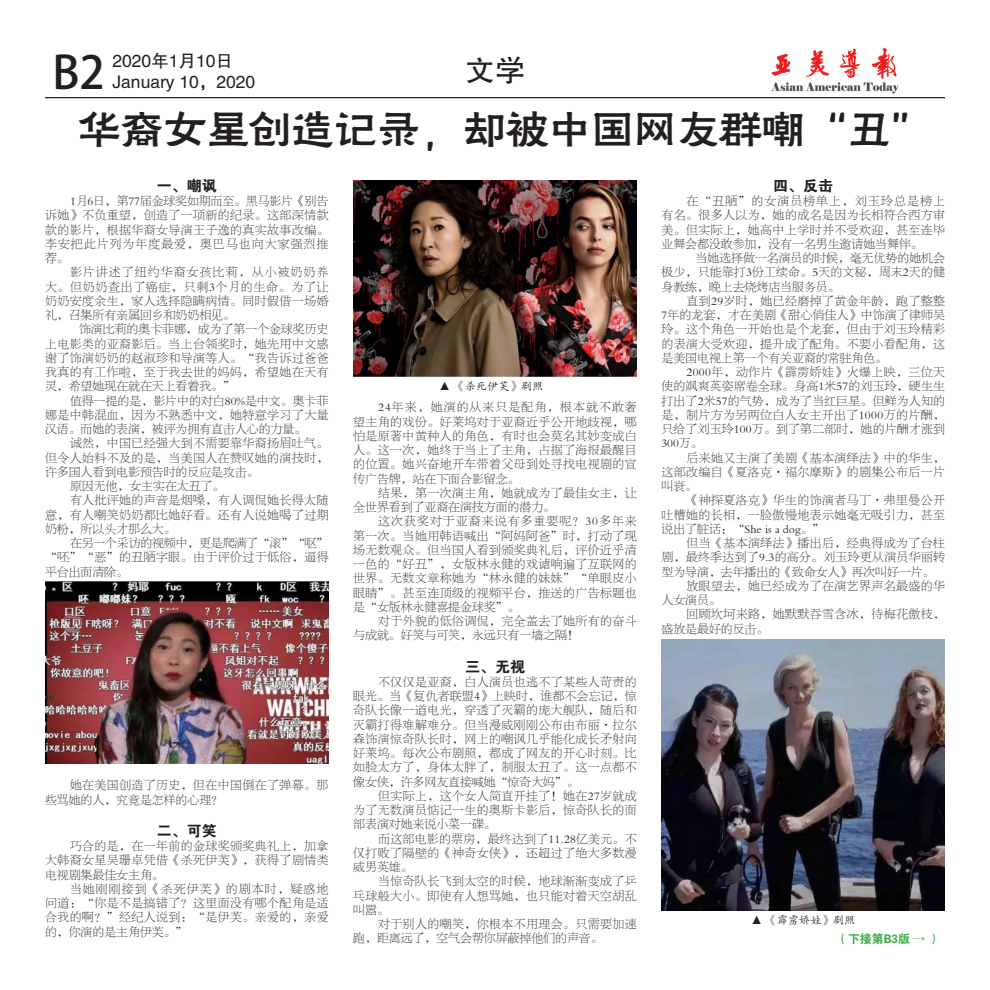
<style>
.page{position:relative;width:990px;height:990px;background:#fff}
.page>*{position:absolute;margin:0;border:0;box-sizing:border-box;transform-origin:0 0}
.t1{font:45px "FZHLJW GB1 0";letter-spacing:-.05em;color:#231f20}
.t2{font:45px "Adobe Heiti Std";color:#231f20}
.t3{font:30px "FZHTJW GB1 0";color:#231f20}
.t4{font:17.5px "FZHTFW GB1 0";color:#231f20}
.t5{font:15px "FZDHTJW GB1 0";color:#231f20}
.t6{font:11.88px/14.2px "FZBSJW GB1 0";letter-spacing:.04em;color:#231f20;text-align:justify}
.t7{font:11.88px/14.2px "FZBSJW GB1 0";color:#231f20}
.t8{font:11.88px "FZBSJW GB1 0";letter-spacing:-.01em;color:#231f20}
.t9{font:11.88px "FZDHTJW GB1 0";color:#40ae49}
.t10{font:11.25px "FZKTJW GB1 0";color:#231f20}
</style>
<div class="page">
<hr style="left:45px;top:97px;width:900px;height:1px;background:#231f20">
<img style="left:771px;top:48px;width:128px;height:46px">
<img style="left:45px;top:581px;width:283px;height:182px">
<img style="left:353px;top:180px;width:284px;height:198px">
<img style="left:662px;top:639px;width:283px;height:271px">
<p class="t4" style="left:112px;top:51px;width:122px">2020年1月10日</p>
<p class="t4" style="left:112px;top:72px;width:144px">January 10，2020</p>
<p class="t1" style="left:77px;top:105px;width:859px">华裔女星创造记录，却被中国网友群嘲“丑”</p>
<p class="t2" style="left:53px;top:46px;width:54px">B2</p>
<p class="t3" style="left:465px;top:54px;width:61px">文学</p>
<p class="t5" style="left:157px;top:177px;width:61px">一、嘲讽</p>
<p class="t6" style="left:45px;top:194px;width:285px;text-indent:25px">1月6日，第77届金球奖如期而至。黑马影片《别告诉她》不负重望，创造了一项新的纪录。这部深情款款的影片，根据华裔女导演王子逸的真实故事改编。李安把此片列为年度最爱，奥巴马也向大家强烈推荐。</p>
<p class="t6" style="left:45px;top:265px;width:285px;text-indent:25px">影片讲述了纽约华裔女孩比莉，从小被奶奶养大。但奶奶查出了癌症，只剩3个月的生命。为了让奶奶安度余生，家人选择隐瞒病情。同时假借一场婚礼，召集所有亲属回乡和奶奶相见。</p>
<p class="t6" style="left:45px;top:322px;width:285px;text-indent:34px">饰演比莉的奥卡菲娜，成为了第一个金球奖历史上电影类的亚裔影后。当上台领奖时，她先用中文感谢了饰演奶奶的赵淑珍和导演等人。“我告诉过爸爸我真的有工作啦，至于我去世的妈妈，希望她在天有灵，希望她现在就在天上看着我。”</p>
<p class="t6" style="left:45px;top:394px;width:285px;text-indent:25px">值得一提的是，影片中的对白80%是中文。奥卡菲娜是中韩混血，因为不熟悉中文，她特意学习了大量汉语。而她的表演，被评为拥有直击人心的力量。</p>
<p class="t6" style="left:45px;top:436px;width:285px;text-indent:25px">诚然，中国已经强大到不需要靠华裔扬眉吐气。但令人始料不及的是，当美国人在赞叹她的演技时，许多国人看到电影预告时的反应是攻击。</p>
<p class="t7" style="left:70px;top:479px;width:156px">原因无他，女主实在太丑了。</p>
<p class="t6" style="left:45px;top:493px;width:285px;text-indent:25px">有人批评她的声音是烟嗓，有人调侃她长得太随意，有人嘲笑奶奶都比她好看。还有人说她喝了过期奶粉，所以头才那么大。</p>
<p class="t8" style="left:70px;top:537px;width:260px">在另一个采访的视频中，更是爬满了“滚”“呕”</p>
<p class="t6" style="left:45px;top:550px;width:285px">“呸”“恶”的丑陋字眼。由于评价过于低俗，逼得平台出面清除。</p>
<p class="t6" style="left:45px;top:778px;width:285px;text-indent:25px">她在美国创造了历史，但在中国倒在了弹幕。那些骂她的人，究竟是怎样的心理？</p>
<p class="t5" style="left:157px;top:822px;width:61px">二、可笑</p>
<p class="t6" style="left:45px;top:839px;width:285px;text-indent:25px">巧合的是，在一年前的金球奖颁奖典礼上，加拿大韩裔女星吴珊卓凭借《杀死伊芙》，获得了剧情类电视剧集最佳女主角。</p>
<p class="t6" style="left:45px;top:882px;width:285px;text-indent:25px">当她刚刚接到《杀死伊芙》的剧本时，疑惑地问道：“你是不是搞错了？这里面没有哪个配角是适合我的啊？”经纪人说到：“是伊芙。亲爱的，亲爱的，你演的是主角伊芙。”</p>
<p class="t10" style="left:439px;top:380px;width:106px">▲ 《杀死伊芙》剧照</p>
<p class="t6" style="left:353px;top:401px;width:285px;text-indent:25px">24年来，她演的从来只是配角，根本就不敢奢望主角的戏份。好莱坞对于亚裔近乎公开地歧视，哪怕是原著中黄种人的角色，有时也会莫名其妙变成白人。这一次，她终于当上了主角，占据了海报最醒目的位置。她兴奋地开车带着父母到处寻找电视剧的宣传广告牌，站在下面合影留念。</p>
<p class="t7" style="left:353px;top:486px;width:285px;text-indent:25px">结果，第一次演主角，她就成为了最佳女主，让全世界看到了亚裔在演技方面的潜力。</p>
<p class="t6" style="left:353px;top:515px;width:285px;text-indent:25px">这次获奖对于亚裔来说有多重要呢？30多年来第一次。当她用韩语喊出“阿妈阿爸”时，打动了现场无数观众。但当国人看到颁奖典礼后，评价近乎清一色的“好丑”，女版林永健的戏谑响遍了互联网的世界。无数文章称她为“林永健的妹妹”“单眼皮小眼睛”。甚至连顶级的视频平台，推送的广告标题也是“女版林永健喜提金球奖”。</p>
<p class="t6" style="left:353px;top:614px;width:285px;text-indent:25px">对于外貌的低俗调侃，完全盖去了她所有的奋斗与成就。好笑与可笑，永远只有一墙之隔！</p>
<p class="t5" style="left:465px;top:658px;width:61px">三、无视</p>
<p class="t6" style="left:353px;top:675px;width:285px;text-indent:25px">不仅仅是亚裔，白人演员也逃不了某些人苛责的眼光。当《复仇者联盟4》上映时，谁都不会忘记，惊奇队长像一道电光，穿透了灭霸的庞大舰队，随后和灭霸打得难解难分。但当漫威刚刚公布由布丽·拉尔森饰演惊奇队长时，网上的嘲讽几乎能化成长矛射向好莱坞。每次公布剧照，都成了网友的开心时刻。比如脸太方了，身体太胖了，制服太丑了。这一点都不像女侠，许多网友直接喊她“惊奇大妈”。</p>
<p class="t6" style="left:353px;top:789px;width:285px;text-indent:25px">但实际上，这个女人简直开挂了！她在27岁就成为了无数演员惦记一生的奥斯卡影后，惊奇队长的面部表演对她来说小菜一碟。</p>
<p class="t6" style="left:353px;top:832px;width:285px;text-indent:25px">而这部电影的票房，最终达到了11.28亿美元。不仅打败了隔壁的《神奇女侠》，还超过了绝大多数漫威男英雄。</p>
<p class="t6" style="left:353px;top:875px;width:285px;text-indent:25px">当惊奇队长飞到太空的时候，地球渐渐变成了乒乓球般大小。即使有人想骂她，也只能对着天空胡乱叫嚣。</p>
<p class="t6" style="left:353px;top:917px;width:285px;text-indent:25px">对于别人的嘲笑，你根本不用理会。只需要加速跑，距离远了，空气会帮你屏蔽掉他们的声音。</p>
<p class="t5" style="left:773px;top:177px;width:61px">四、反击</p>
<p class="t6" style="left:662px;top:194px;width:285px;text-indent:25px">在“丑陋”的女演员榜单上，刘玉玲总是榜上有名。很多人以为，她的成名是因为长相符合西方审美。但实际上，她高中上学时并不受欢迎，甚至连毕业舞会都没敢参加，没有一名男生邀请她当舞伴。</p>
<p class="t6" style="left:662px;top:251px;width:285px;text-indent:34px">当她选择做一名演员的时候，毫无优势的她机会极少，只能靠打3份工续命。5天的文秘，周末2天的健身教练，晚上去烧烤店当服务员。</p>
<p class="t6" style="left:662px;top:294px;width:285px;text-indent:25px">直到29岁时，她已经磨掉了黄金年龄，跑了整整7年的龙套，才在美剧《甜心俏佳人》中饰演了律师吴玲。这个角色一开始也是个龙套，但由于刘玉玲精彩的表演大受欢迎，提升成了配角。不要小看配角，这是美国电视上第一个有关亚裔的常驻角色。</p>
<p class="t6" style="left:662px;top:365px;width:285px;text-indent:25px">2000年，动作片《霹雳娇娃》火爆上映，三位天使的飒爽英姿席卷全球。身高1米57的刘玉玲，硬生生打出了2米57的气势，成为了当红巨星。但鲜为人知的是，制片方为另两位白人女主开出了1000万的片酬，只给了刘玉玲100万。到了第二部时，她的片酬才涨到300万。</p>
<p class="t6" style="left:662px;top:451px;width:285px;text-indent:25px">后来她又主演了美剧《基本演绎法》中的华生，这部改编自《夏洛克·福尔摩斯》的剧集公布后一片叫衰。</p>
<p class="t6" style="left:662px;top:493px;width:285px;text-indent:25px">《神探夏洛克》华生的饰演者马丁·弗里曼公开吐槽她的长相，一脸傲慢地表示她毫无吸引力，甚至说出了脏话：“She is a dog。”</p>
<p class="t6" style="left:662px;top:536px;width:285px;text-indent:25px">但当《基本演绎法》播出后，经典得成为了台柱剧，最终季达到了9.3的高分。刘玉玲更从演员华丽转型为导演，去年播出的《致命女人》再次叫好一片。</p>
<p class="t6" style="left:662px;top:579px;width:285px;text-indent:25px">放眼望去，她已经成为了在演艺界声名最盛的华人女演员。</p>
<p class="t6" style="left:662px;top:607px;width:285px;text-indent:25px">回顾坎坷来路，她默默吞雪含冰，待梅花傲枝，盛放是最好的反击。</p>
<p class="t10" style="left:751px;top:914px;width:106px">▲ 《霹雳娇娃》剧照</p>
<p class="t9" style="left:836px;top:932px;width:106px">（下接第B3版 → ）</p>
</div>
